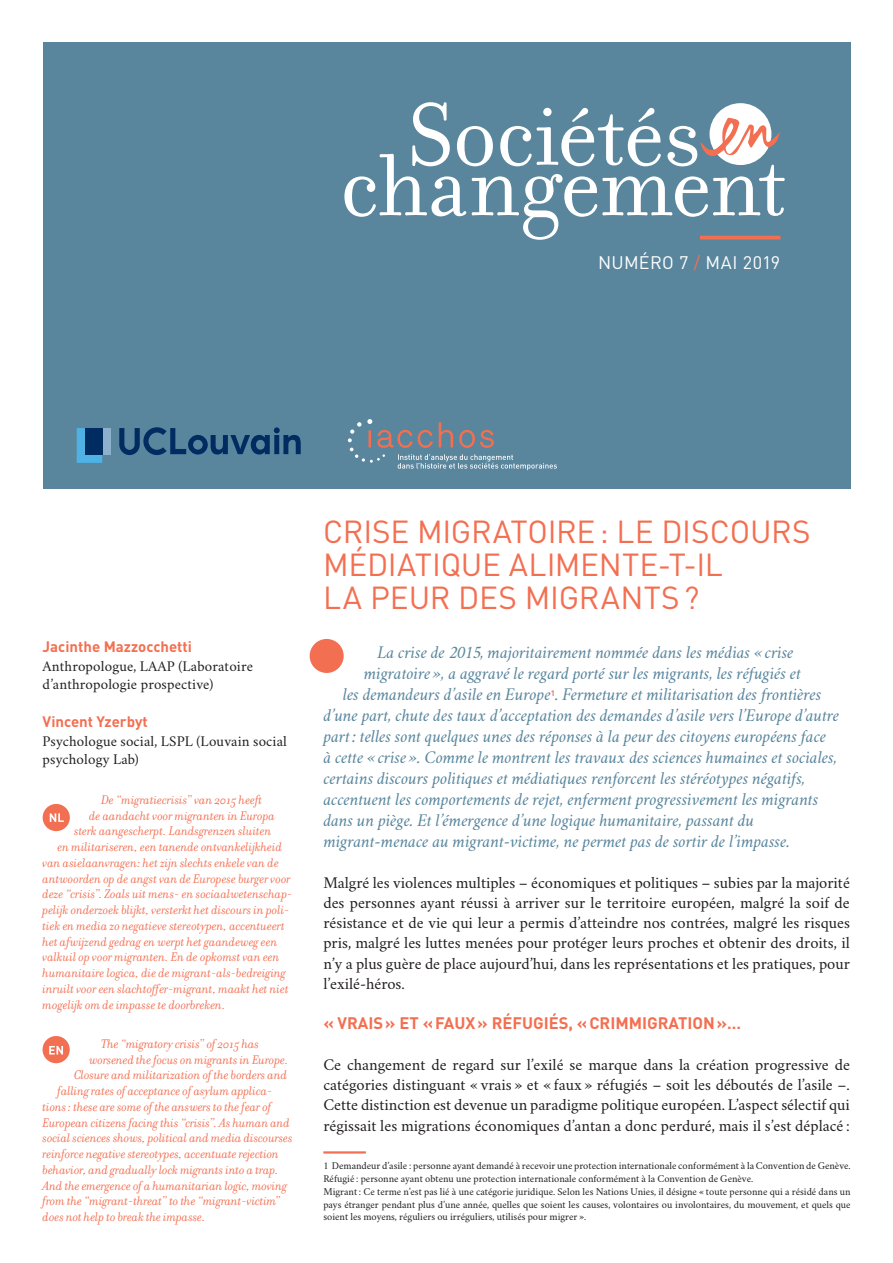
<style>
.page{position:relative;width:893px;height:1263px;background:#fff}
.page>*{position:absolute;margin:0;border:0;box-sizing:border-box;transform-origin:0 0}
.t1{font:31.5px/33px "DIN";letter-spacing:-.01em;color:#f36f51}
.t2{font:italic 18px/21px "Crimson";letter-spacing:-.005em;color:#59869d;text-align:center}
.t3{font:18px "DIN";letter-spacing:.015em;color:#fff}
.t4{font:16.5px/20.2px "Crimson";color:#231f20;text-align:justify}
.t5{font:700 16.5px "DIN";color:#f36f51}
.t6{font:15px/18.8px "Crimson";letter-spacing:.01em;color:#231f20}
.t7{font:700 15px "DIN";color:#f36f51}
.t8{font:italic 13.5px "Filosofia OT";letter-spacing:-.005em;color:#f36f51}
.t9{font:10.5px/12.8px "Crimson";color:#231f20}
.t10{font:700 7.8px "DIN";color:#f36f51}
.s1{color:#f36f51}
</style>
<div class="page">
<div style="left:43px;top:43px;width:807px;height:446px;background:#59869d"></div>
<svg style="left:348px;top:419px;width:209px;height:51px"></svg>
<div style="left:310px;top:639px;width:34px;height:34px;background:#f36f51;border-radius:50%"></div>
<hr style="left:323px;top:1151px;width:43px;height:2px;background:#f36f51">
<div style="left:43px;top:804px;width:27px;height:27px;background:#f36f51;border-radius:50%"></div>
<svg style="left:50px;top:813px;width:14px;height:9px"></svg>
<div style="left:43px;top:1036px;width:27px;height:27px;background:#f36f51;border-radius:50%"></div>
<svg style="left:49px;top:1046px;width:14px;height:8px"></svg>
<svg style="left:344px;top:102px;width:441px;height:138px"></svg>
<div style="left:102px;top:428px;width:9px;height:26px;background:#8db0cd"></div>
<svg style="left:77px;top:428px;width:25px;height:35px"></svg>
<div style="left:85px;top:428px;width:17px;height:26px;background:#002c62"></div>
<svg style="left:119px;top:427px;width:182px;height:28px"></svg>
<h2 class="t3" style="left:598px;top:252px;width:184px">NUMÉRO 7 <span class="s1">/</span> MAI 2019</h2>
<p class="t7" style="left:43px;top:636px;width:151px">Jacinthe Mazzocchetti</p>
<p class="t6" style="left:43px;top:654px;width:212px">Anthropologue, LAAP (Laboratoire d’anthropologie prospective)</p>
<p class="t7" style="left:43px;top:711px;width:107px">Vincent Yzerbyt</p>
<p class="t6" style="left:43px;top:729px;width:246px">Psychologue social, LSPL (Louvain social psychology Lab)</p>
<p class="t8" style="left:101px;top:792px;width:163px">De “migratiecrisis” van 2015 heeft</p>
<p class="t8" style="left:89px;top:808px;width:188px">de aandacht voor migranten in Europa</p>
<p class="t8" style="left:74px;top:824px;width:199px">sterk aangescherpt. Landsgrenzen sluiten</p>
<p class="t8" style="left:58px;top:839px;width:226px">en militariseren, een tanende ontvankelijkheid</p>
<p class="t8" style="left:43px;top:855px;width:238px">van asielaanvragen: het zijn slechts enkele van de</p>
<p class="t8" style="left:43px;top:871px;width:250px">antwoorden op de angst van de Europese burger voor</p>
<p class="t8" style="left:43px;top:887px;width:252px">deze “crisis”. Zoals uit mens- en sociaalwetenschap-</p>
<p class="t8" style="left:43px;top:902px;width:249px">pelijk onderzoek blijkt, versterkt het discours in poli-</p>
<p class="t8" style="left:43px;top:918px;width:244px">tiek en media zo negatieve stereotypen, accentueert</p>
<p class="t8" style="left:43px;top:934px;width:236px">het afwijzend gedrag en werpt het gaandeweg een</p>
<p class="t8" style="left:43px;top:950px;width:238px">valkuil op voor migranten. En de opkomst van een</p>
<p class="t8" style="left:43px;top:965px;width:245px">humanitaire logica, die de migrant-als-bedreiging</p>
<p class="t8" style="left:43px;top:981px;width:248px">inruilt voor een slachtoffer-migrant, maakt het niet</p>
<p class="t8" style="left:43px;top:997px;width:184px">mogelijk om de impasse te doorbreken.</p>
<p class="t8" style="left:101px;top:1036px;width:159px">The “migratory crisis” of 2015 has</p>
<p class="t8" style="left:89px;top:1052px;width:201px">worsened the focus on migrants in Europe.</p>
<p class="t8" style="left:74px;top:1067px;width:215px">Closure and militarization of the borders and</p>
<p class="t8" style="left:58px;top:1083px;width:216px">falling rates of acceptance of asylum applica-</p>
<p class="t8" style="left:43px;top:1099px;width:230px">tions: these are some of the answers to the fear of</p>
<p class="t8" style="left:43px;top:1115px;width:249px">European citizens facing this “crisis”. As human and</p>
<p class="t8" style="left:43px;top:1130px;width:252px">social sciences shows, political and media discourses</p>
<p class="t8" style="left:43px;top:1146px;width:238px">reinforce negative stereotypes, accentuate rejection</p>
<p class="t8" style="left:43px;top:1162px;width:237px">behavior, and gradually lock migrants into a trap.</p>
<p class="t8" style="left:43px;top:1178px;width:246px">And the emergence of a humanitarian logic, moving</p>
<p class="t8" style="left:43px;top:1193px;width:239px">from the “migrant-threat” to the “migrant-victim”</p>
<p class="t8" style="left:43px;top:1209px;width:164px">does not help to break the impasse.</p>
<h1 class="t1" style="left:323px;top:516px;width:489px">CRISE MIGRATOIRE: LE DISCOURS<br>MÉDIATIQUE ALIMENTE-T-IL<br>LA PEUR DES MIGRANTS?</h1>
<h2 class="t2" style="left:343px;top:641px;width:480px">La crise de 2015, majoritairement nommée dans les médias « crise migratoire», a aggravé le regard porté sur les migrants, les réfugiés et<br>les demandeurs d’asile en Europe . Fermeture et militarisation des frontières</h2>
<p class="t10" style="left:551px;top:687px;width:6px">1</p>
<p class="t2" style="left:323px;top:704px;width:517px;text-align:left">d’une part, chute des taux d’acceptation des demandes d’asile vers l’Europe d’autre part: telles sont quelques unes des réponses à la peur des citoyens européens face<br>à cette «crise». Comme le montrent les travaux des sciences humaines et sociales, certains discours politiques et médiatiques renforcent les stéréotypes négatifs, accentuent les comportements de rejet, enferment progressivement les migrants dans un piège. Et l’émergence d’une logique humanitaire, passant du migrant-menace au migrant-victime, ne permet pas de sortir de l’impasse.</p>
<p class="t4" style="left:323px;top:870px;width:528px">Malgré les violences multiples – économiques et politiques – subies par la majorité des personnes ayant réussi à arriver sur le territoire européen, malgré la soif de résistance et de vie qui leur a permis d’atteindre nos contrées, malgré les risques pris, malgré les luttes menées pour protéger leurs proches et obtenir des droits, il n’y a plus guère de place aujourd’hui, dans les représentations et les pratiques, pour l’exilé-héros.</p>
<p class="t5" style="left:323px;top:1012px;width:419px">« Vrais» et «faux» réfugiés, «crimmigration»…</p>
<p class="t4" style="left:323px;top:1052px;width:528px">Ce changement de regard sur l’exilé se marque dans la création progressive de catégories distinguant « vrais » et « faux » réfugiés – soit les déboutés de l’asile –.<br>Cette distinction est devenue un paradigme politique européen. L’aspect sélectif qui régissait les migrations économiques d’antan a donc perduré, mais il s’est déplacé :</p>
<p class="t9" style="left:323px;top:1158px;width:529px">1 Demandeur d’asile : personne ayant demandé à recevoir une protection internationale conformément à la Convention de Genève.<br>Réfugié : personne ayant obtenu une protection internationale conformément à la Convention de Genève.<br>Migrant : Ce terme n’est pas lié à une catégorie juridique. Selon les Nations Unies, il désigne « toute personne qui a résidé dans un pays étranger pendant plus d’une année, quelles que soient les causes, volontaires ou involontaires, du mouvement, et quels que soient les moyens, réguliers ou irréguliers, utilisés pour migrer ».</p>
</div>
